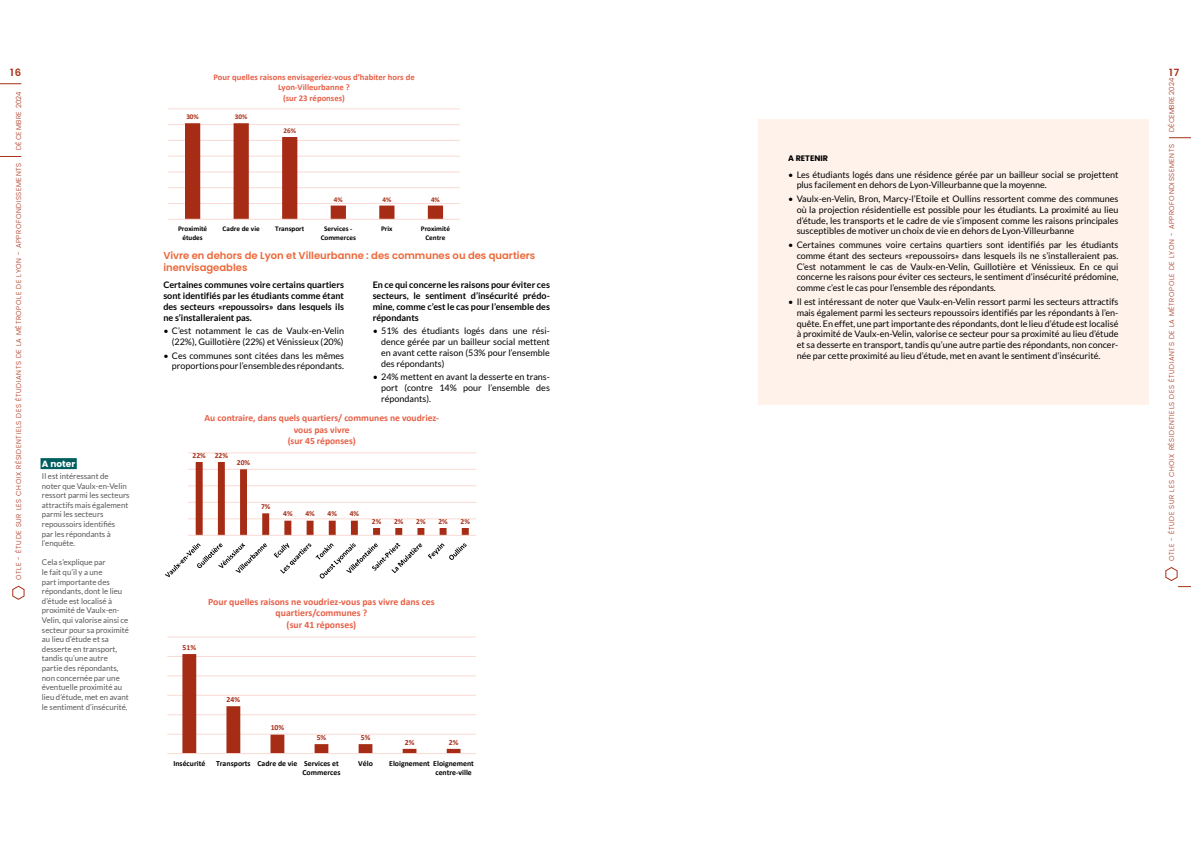
<style>
.page{position:relative;width:1191px;height:842px;background:#fff}
.page>*{position:absolute;margin:0;border:0;box-sizing:border-box;transform-origin:0 0}
.t1{font:600 10px/12px "Poppins";color:#ec6839}
.t2{font:600 10px "Poppins";color:#a82f17}
.t3{font:700 9.8px/11.9px "Calibri";color:#e75f46;text-align:center}
.t4{font:700 9.6px/11.7px "Calibri";color:#e75f46;text-align:center}
.t5{font:9px/10.8px "Lato";color:#000;text-align:justify}
.t6{font:700 9px/10.8px "Lato";color:#000;text-align:justify}
.t7{font:700 9px "Poppins";color:#fff}
.t8{font:700 8.7px/10.6px "Calibri";color:#e75f46;text-align:center}
.t9{font:8px/9.6px "Lato";color:#575756}
.t10{font:700 8px "Poppins";color:#000}
.t11{font:700 7.8px/9.5px "Calibri";color:#000;text-align:right}
.t12{font:700 7.8px "Calibri";color:#a62c16}
.t13{font:700 7.6px "Calibri";color:#a62c16}
.t14{font:700 7.2px/8.8px "Calibri";color:#000;text-align:center}
.t15{font:700 7.2px "Calibri";color:#a62c16}
.t16{font:300 7px "Poppins";letter-spacing:.08em;color:#a82f17}
.t17{font:300 7px "Poppins";color:#a82f17}
</style>
<div class="page">
<hr style="left:188px;top:519px;width:288px;height:1px;background:#f9dad4">
<hr style="left:188px;top:502px;width:288px;height:1px;background:#f9dad4">
<hr style="left:188px;top:486px;width:288px;height:1px;background:#f9dad4">
<hr style="left:188px;top:469px;width:288px;height:1px;background:#f9dad4">
<hr style="left:188px;top:453px;width:288px;height:1px;background:#f9dad4">
<svg style="left:196px;top:462px;width:273px;height:73px"></svg>
<hr style="left:188px;top:535px;width:288px;height:1px;background:#f9dad4">
<svg style="left:165px;top:543px;width:102px;height:34px"></svg>
<svg style="left:274px;top:543px;width:148px;height:35px"></svg>
<svg style="left:428px;top:543px;width:38px;height:17px"></svg>
<hr style="left:167px;top:734px;width:308px;height:1px;background:#f9dad4">
<hr style="left:167px;top:714px;width:308px;height:1px;background:#f9dad4">
<hr style="left:167px;top:695px;width:308px;height:1px;background:#f9dad4">
<hr style="left:167px;top:676px;width:308px;height:1px;background:#f9dad4">
<hr style="left:167px;top:656px;width:308px;height:1px;background:#f9dad4">
<hr style="left:167px;top:637px;width:308px;height:1px;background:#f9dad4">
<svg style="left:182px;top:654px;width:278px;height:99px"></svg>
<hr style="left:167px;top:753px;width:308px;height:1px;background:#f9dad4">
<div style="left:41px;top:458px;width:36px;height:11px;background:#015e5e"></div>
<div style="left:758px;top:119px;width:390px;height:286px;background:#fef2eb"></div>
<hr style="left:168px;top:203px;width:292px;height:1px;background:#f9dad4">
<hr style="left:168px;top:188px;width:292px;height:1px;background:#f9dad4">
<hr style="left:168px;top:172px;width:292px;height:1px;background:#f9dad4">
<hr style="left:168px;top:156px;width:292px;height:1px;background:#f9dad4">
<hr style="left:168px;top:140px;width:292px;height:1px;background:#f9dad4">
<hr style="left:168px;top:124px;width:292px;height:1px;background:#f9dad4">
<hr style="left:168px;top:109px;width:292px;height:1px;background:#f9dad4">
<svg style="left:185px;top:123px;width:258px;height:96px"></svg>
<hr style="left:168px;top:219px;width:292px;height:1px;background:#f9dad4">
<svg style="left:1169px;top:138px;width:22px;height:1px"></svg>
<svg style="left:1165px;top:567px;width:26px;height:20px"></svg>
<svg style="left:12px;top:586px;width:12px;height:14px"></svg>
<svg style="left:0;top:156px;width:21px;height:1px"></svg>
<svg style="left:0;top:84px;width:21px;height:1px"></svg>
<p class="t2" style="left:10px;top:66px;width:13px">16</p>
<p class="t16" style="left:15px;top:150px;width:60px;rotate:-90deg">DÉCEMBRE 2024</p>
<p class="t16" style="left:15px;top:580px;width:418px;rotate:-90deg">OTLE - ÉTUDE SUR LES CHOIX RÉSIDENTIELS DES ÉTUDIANTS DE LA MÉTROPOLE DE LYON - APPROFONDISSEMENTS</p>
<p class="t7" style="left:42px;top:458px;width:35px">A noter</p>
<p class="t9" style="left:42px;top:471px;width:89px">Il est intéressant de<br>noter que Vaulx-en-Velin ressort parmi les secteurs attractifs mais également parmi les secteurs repoussoirs identifiés<br>par les répondants à l’enquête.</p>
<p class="t9" style="left:42px;top:558px;width:88px">Cela s’explique par<br>le fait qu’il y a une<br>part importante des répondants, dont le lieu d’étude est localisé à proximité de Vaulx-en-<br>Velin, qui valorise ainsi ce secteur pour sa proximité au lieu d’étude et sa desserte en transport, tandis qu’une autre partie des répondants, non concernée par une éventuelle proximité au lieu d’étude, met en avant le sentiment d’insécurité.</p>
<p class="t8" style="left:213px;top:71px;width:203px">Pour quelles raisons envisageriez-vous d’habiter hors de<br>Lyon-Villeurbanne ?<br>(sur 23 réponses)</p>
<p class="t15" style="left:186px;top:112px;width:14px">30%</p>
<p class="t15" style="left:235px;top:112px;width:14px">30%</p>
<p class="t15" style="left:283px;top:126px;width:14px">26%</p>
<p class="t15" style="left:334px;top:194px;width:10px">4%</p>
<p class="t15" style="left:382px;top:194px;width:10px">4%</p>
<p class="t15" style="left:431px;top:194px;width:10px">4%</p>
<p class="t14" style="left:178px;top:224px;width:31px">Proximité études</p>
<p class="t14" style="left:223px;top:224px;width:39px">Cadre de vie</p>
<p class="t14" style="left:275px;top:224px;width:31px">Transport</p>
<p class="t14" style="left:321px;top:224px;width:37px">Services -<br>Commerces</p>
<p class="t14" style="left:381px;top:224px;width:13px">Prix</p>
<p class="t14" style="left:421px;top:224px;width:31px">Proximité<br>Centre</p>
<p class="t1" style="left:163px;top:249px;width:373px">Vivre en dehors de Lyon et Villeurbanne : des communes ou des quartiers inenvisageables</p>
<p class="t6" style="left:373px;top:279px;width:179px">En ce qui concerne les raisons pour éviter ces secteurs, le sentiment d’insécurité prédo&shy;mine, comme c’est le cas pour l’ensemble des répondants</p>
<p class="t5" style="left:381px;top:325px;width:170px;text-indent:-9px">• 51% des étudiants logés dans une rési&shy;dence gérée par un bailleur social mettent en avant cette raison (53% pour l’ensemble des répondants)</p>
<p class="t5" style="left:381px;top:372px;width:170px;text-indent:-9px">• 24% mettent en avant la desserte en trans&shy;port (contre 14% pour l’ensemble des répondants).</p>
<p class="t6" style="left:163px;top:279px;width:182px">Certaines communes voire certains quartiers sont identifiés par les étudiants comme étant des secteurs «repoussoirs» dans lesquels ils ne s’installeraient pas.</p>
<p class="t5" style="left:163px;top:325px;width:182px;text-align:right">• C’est notamment le cas de Vaulx-en-Velin (22%), Guillotière (22%) et Vénissieux (20%)</p>
<p class="t5" style="left:163px;top:350px;width:182px;text-align:right">• Ces communes sont citées dans les mêmes proportions pour l’ensemble des répondants.</p>
<p class="t4" style="left:204px;top:412px;width:236px">Au contraire, dans quels quartiers/ communes ne voudriez&shy;vous pas vivre<br>(sur 45 réponses)</p>
<p class="t13" style="left:192px;top:450px;width:37px">22% 22%</p>
<p class="t13" style="left:237px;top:457px;width:15px">20%</p>
<p class="t13" style="left:261px;top:501px;width:11px">7%</p>
<p class="t13" style="left:283px;top:509px;width:11px">4%</p>
<p class="t13" style="left:305px;top:509px;width:11px">4%</p>
<p class="t13" style="left:327px;top:509px;width:11px">4%</p>
<p class="t13" style="left:350px;top:509px;width:11px">4%</p>
<p class="t13" style="left:372px;top:516px;width:11px">2%</p>
<p class="t13" style="left:394px;top:516px;width:11px">2%</p>
<p class="t13" style="left:416px;top:516px;width:11px">2%</p>
<p class="t13" style="left:438px;top:516px;width:11px">2%</p>
<p class="t13" style="left:460px;top:516px;width:11px">2%</p>
<p class="t12" style="left:182px;top:642px;width:15px">51%</p>
<p class="t3" style="left:208px;top:595px;width:228px">Pour quelles raisons ne voudriez-vous pas vivre dans ces quartiers/communes ?<br>(sur 41 réponses)</p>
<p class="t12" style="left:227px;top:694px;width:15px">24%</p>
<p class="t12" style="left:271px;top:722px;width:15px">10%</p>
<p class="t12" style="left:317px;top:732px;width:11px">5%</p>
<p class="t12" style="left:361px;top:732px;width:11px">5%</p>
<p class="t12" style="left:405px;top:736px;width:11px">2%</p>
<p class="t12" style="left:449px;top:736px;width:11px">2%</p>
<p class="t11" style="left:173px;top:758px;width:33px">Insécurité</p>
<p class="t11" style="left:216px;top:758px;width:126px">Transports Cadre de vie Services et<br>Commerces</p>
<p class="t11" style="left:358px;top:758px;width:16px">Vélo</p>
<p class="t11" style="left:389px;top:758px;width:86px">Eloignement Eloignement centre-ville</p>
<p class="t10" style="left:788px;top:154px;width:41px">A RETENIR</p>
<p class="t5" style="left:796px;top:169px;width:323px;text-indent:-9px">• Les étudiants logés dans une résidence gérée par un bailleur social se projettent plus facilement en dehors de Lyon-Villeurbanne que la moyenne.</p>
<p class="t5" style="left:796px;top:193px;width:323px;text-indent:-9px">• Vaulx-en-Velin, Bron, Marcy-l’Etoile et Oullins ressortent comme des communes où la projection résidentielle est possible pour les étudiants. La proximité au lieu d’étude, les transports et le cadre de vie s’imposent comme les raisons principales susceptibles de motiver un choix de vie en dehors de Lyon-Villeurbanne</p>
<p class="t5" style="left:796px;top:239px;width:323px;text-indent:-9px">• Certaines communes voire certains quartiers sont identifiés par les étudiants comme étant des secteurs «repoussoirs» dans lesquels ils ne s’installeraient pas.<br>C’est notamment le cas de Vaulx-en-Velin, Guillotière et Vénissieux. En ce qui concerne les raisons pour éviter ces secteurs, le sentiment d’insécurité prédomine, comme c’est le cas pour l’ensemble des répondants.</p>
<p class="t5" style="left:796px;top:296px;width:323px;text-indent:-9px">• Il est intéressant de noter que Vaulx-en-Velin ressort parmi les secteurs attractifs mais également parmi les secteurs repoussoirs identifiés par les répondants à l’en&shy;quête. En effet, une part importante des répondants, dont le lieu d’étude est localisé à proximité de Vaulx-en-Velin, valorise ce secteur pour sa proximité au lieu d’étude et sa desserte en transport, tandis qu’une autre partie des répondants, non concer&shy;née par cette proximité au lieu d’étude, met en avant le sentiment d’insécurité.</p>
<p class="t2" style="left:1169px;top:66px;width:12px">17</p>
<p class="t17" style="left:1167px;top:132px;width:55px;rotate:-90deg">DÉCEMBRE 2024</p>
<p class="t16" style="left:1167px;top:561px;width:418px;rotate:-90deg">OTLE - ÉTUDE SUR LES CHOIX RÉSIDENTIELS DES ÉTUDIANTS DE LA MÉTROPOLE DE LYON - APPROFONDISSEMENTS</p>
</div>
